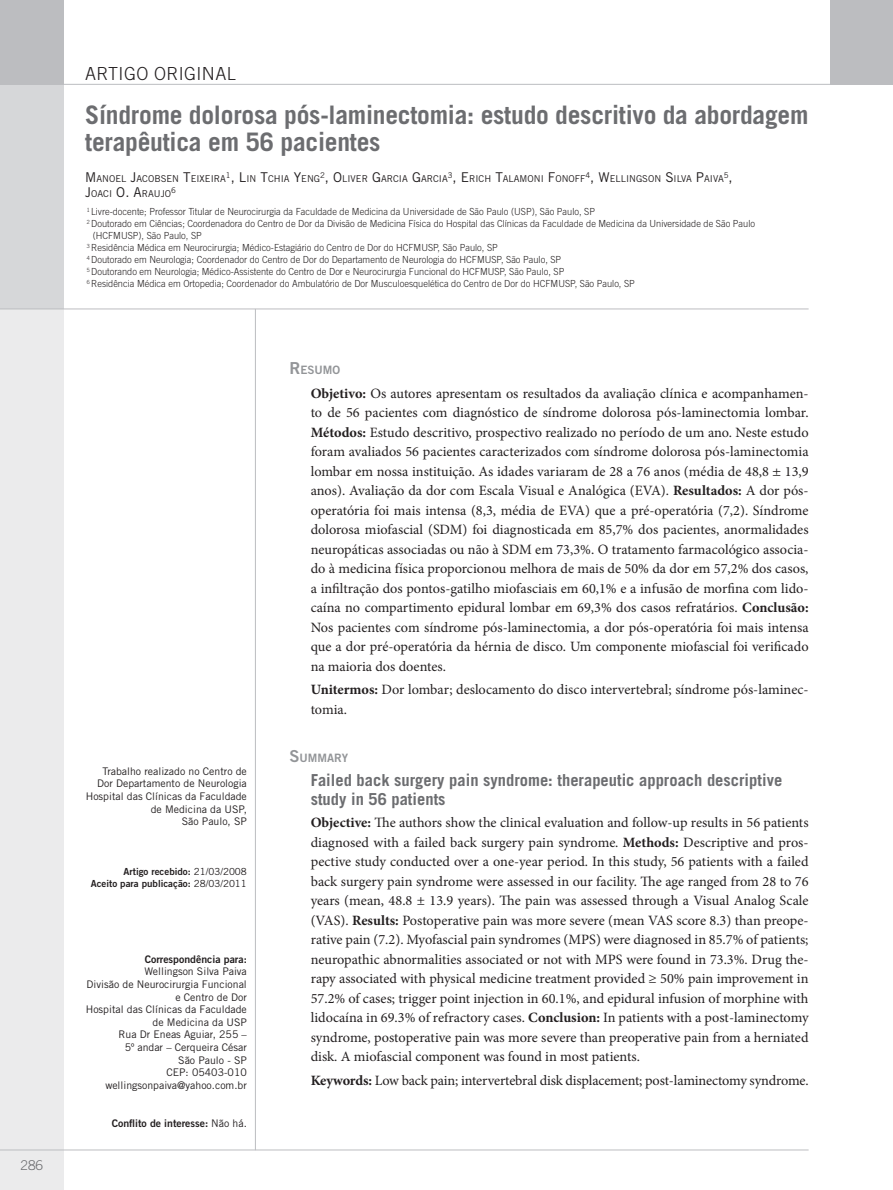
<style>
.page{position:relative;width:893px;height:1190px;background:#fff}
.page>*{position:absolute;margin:0;border:0;box-sizing:border-box;transform-origin:0 0}
.t1{font:700 25.5px/27px "Trade Gothic LT Std";letter-spacing:-.01em;color:#6c6d70}
.t2{font:300 18px "Trade Gothic LT Std";letter-spacing:.02em;color:#231f20}
.t3{font:700 16.5px/19.5px "Trade Gothic LT Std";color:#6c6d70}
.t4{font:14.25px/19.5px "Minion Pro";letter-spacing:-.005em;color:#231f20;text-align:justify}
.t5{font:300 13.5px "Trade Gothic LT Std";color:#6c6d70}
.t6{font:11.55px "Trade Gothic LT Std Bd 2";color:#939598}
.t7{font:10.5px/12.6px "Trade Gothic LT Std";color:#231f20;text-align:right}
.t8{font:10.5px "Trade Gothic LT Std Bd 2";color:#231f20}
.t9{font:300 9.75px "Trade Gothic LT Std";color:#231f20;scale:.95 1}
.t10{font:9.75px/12px "Trade Gothic LT Std Bd 2";color:#231f20;text-align:right}
.t11{font:9.45px "Trade Gothic LT Std";color:#231f20}
.t12{font:7.8px "Trade Gothic LT Std";color:#231f20}
.s1{font-size:13.5px}
.s2{font-family:"Trade Gothic LT Std"}
.s3{font-size:16.5px}
.s4{font-weight:700}
.s5{font-family:"Trade Gothic LT Std";font-weight:300}
</style>
<div class="page">
<hr style="left:0;top:84px;width:892px;height:1px;background:#bcbdc0">
<div style="left:0;top:0;width:64px;height:84px;background:#bcbdc0"></div>
<div style="left:829px;top:0;width:63px;height:84px;background:#bcbdc0"></div>
<hr style="left:0;top:1149px;width:808px;height:1px;background:#bcbdc0">
<div style="left:0;top:309px;width:64px;height:880px;background:#ebebec"></div>
<div style="left:0;top:84px;width:64px;height:225px;background:#d6d7d9"></div>
<hr style="left:0;top:309px;width:808px;height:1px;background:#bcbdc0">
<hr style="left:255px;top:309px;width:1px;height:841px;background:#bcbdc0">
<p class="t5" style="left:20px;top:1157px;width:24px">286</p>
<p class="t2" style="left:85px;top:63px;width:152px">ARTIGO ORIGINAL</p>
<h1 class="t1" style="left:85px;top:101px;width:724px">Síndrome dolorosa pós-laminectomia: estudo descritivo da abordagem terapêutica em 56 pacientes</h1>
<p class="t11" style="left:85px;top:173px;width:495px"><span class="s1">M</span>ANOEL <span class="s1">J</span>ACOBSEN <span class="s1">T</span>EIXEIRA<sup>1</sup><span class="s1">, L</span>IN <span class="s1">T</span>CHIA <span class="s1">Y</span>ENG<sup>2</sup><span class="s1">, O</span>LIVER <span class="s1">G</span>ARCIA <span class="s1">G</span>ARCIA<sup>3</sup><span class="s1">, E</span>RICH <span class="s1">T</span>ALAMONI <span class="s1">F</span>ONOFF</p>
<p class="t11" style="left:585px;top:173px;width:140px"><sup>4</sup><span class="s1">, W</span>ELLINGSON <span class="s1">S</span> ILVA <span class="s1">P</span>AIVA</p>
<p class="t12" style="left:723px;top:170px;width:10px">5<span class="s1">,</span></p>
<p class="t11" style="left:85px;top:188px;width:87px"><span class="s1">J</span>OACI <span class="s1">O. A</span>RAUJO</p>
<p class="t12" style="left:171px;top:185px;width:6px">6</p>
<p class="t9" style="left:87px;top:206px;width:536px"><sup>1</sup> Livre-docente; Professor Titular de Neurocirurgia da Faculdade de Medicina da Universidade de São Paulo (USP), São Paulo, SP</p>
<p class="t9" style="left:87px;top:218px;width:705px"><sup>2</sup> Doutorado em Ciências; Coordenadora do Centro de Dor da Divisão de Medicina Física do Hospital das Clínicas da Faculdade de Medicina da Universidade de São Paulo</p>
<p class="t9" style="left:93px;top:230px;width:116px">(HCFMUSP), São Paulo, SP</p>
<p class="t9" style="left:87px;top:242px;width:434px"><sup>3</sup> Residência Médica em Neurocirurgia; Médico-Estagiário do Centro de Dor do HCFMUSP, São Paulo, SP</p>
<p class="t9" style="left:87px;top:254px;width:501px"><sup>4</sup> Doutorado em Neurologia; Coordenador do Centro de Dor do Departamento de Neurologia do HCFMUSP, São Paulo, SP</p>
<p class="t9" style="left:87px;top:266px;width:504px"><sup>5</sup> Doutorando em Neurologia; Médico-Assistente do Centro de Dor e Neurocirurgia Funcional do HCFMUSP, São Paulo, SP</p>
<p class="t9" style="left:87px;top:278px;width:578px"><sup>6</sup> Residência Médica em Ortopedia; Coordenador do Ambulatório de Dor Musculoesquelética do Centro de Dor do HCFMUSP, São Paulo, SP</p>
<p class="t7" style="left:86px;top:764px;width:163px">Trabalho realizado no Centro de<br>Dor Departamento de Neurologia<br>Hospital das Clínicas da Faculdade de Medicina da USP,<br>São Paulo, SP</p>
<p class="t10" style="left:91px;top:865px;width:157px">Artigo recebido: <span class="s2">21/03/2008<br></span>Aceito para publicação: <span class="s2">28/03/2011</span></p>
<p class="t8" style="left:145px;top:952px;width:104px">Correspondência para:</p>
<p class="t7" style="left:86px;top:965px;width:163px">Wellingson Silva Paiva<br>Divisão de Neurocirurgia Funcional e Centro de Dor<br>Hospital das Clínicas da Faculdade de Medicina da USP<br>Rua Dr Eneas Aguiar, 255 –<br>5º andar – Cerqueira César<br>São Paulo - SP<br>CEP: 05403-010 wellingsonpaiva@yahoo.com.br</p>
<p class="t8" style="left:112px;top:1116px;width:137px">Conflito de interesse: <span class="s2">Não há.</span></p>
<p class="t6" style="left:289px;top:362px;width:52px"><span class="s3">R</span>ESUMO</p>
<p class="t4" style="left:310px;top:383px;width:499px"><span class="s4">Objetivo:</span> Os autores apresentam os resultados da avaliação clínica e acompanhamen&shy;to de 56 pacientes com diagnóstico de síndrome dolorosa pós-laminectomia lombar.<br><span class="s4">Métodos:</span> Estudo descritivo, prospectivo realizado no período de um ano. Neste estudo foram avaliados 56 pacientes caracterizados com síndrome dolorosa pós-laminectomia lombar em nossa instituição. As idades variaram de 28 a 76 anos (média de 48,8 <span class="s5">±</span> 13,9 anos). Avaliação da dor com Escala Visual e Analógica (EVA). <span class="s4">Resultados:</span> A dor pós&shy;operatória foi mais intensa (8,3, média de EVA) que a pré-operatória (7,2). Síndrome dolorosa miofascial (SDM) foi diagnosticada em 85,7% dos pacientes, anormalidades neuropáticas associadas ou não à SDM em 73,3%. O tratamento farmacológico associa&shy;do à medicina física proporcionou melhora de mais de 50% da dor em 57,2% dos casos, a infiltração dos pontos-gatilho miofasciais em 60,1% e a infusão de morfina com lido&shy;caína no compartimento epidural lombar em 69,3% dos casos refratários. <span class="s4">Conclusão:<br></span>Nos pacientes com síndrome pós-laminectomia, a dor pós-operatória foi mais intensa que a dor pré-operatória da hérnia de disco. Um componente miofascial foi verificado na maioria dos doentes.</p>
<p class="t4" style="left:310px;top:680px;width:499px"><span class="s4">Unitermos:</span> Dor lombar; deslocamento do disco intervertebral; síndrome pós-laminec&shy;tomia.</p>
<p class="t6" style="left:289px;top:750px;width:60px"><span class="s3">S</span>UMMARY</p>
<p class="t3" style="left:310px;top:770px;width:473px">Failed back surgery pain syndrome: therapeutic approach descriptive study in 56 patients</p>
<p class="t4" style="left:310px;top:812px;width:499px"><span class="s4">Objective:</span> The authors show the clinical evaluation and follow-up results in 56 patients diagnosed with a failed back surgery pain syndrome. <span class="s4">Methods:</span> Descriptive and pros&shy;pective study conducted over a one-year period. In this study, 56 patients with a failed back surgery pain syndrome were assessed in our facility. The age ranged from 28 to 76 years (mean, 48.8 ± 13.9 years). The pain was assessed through a Visual Analog Scale (VAS). <span class="s4">Results:</span> Postoperative pain was more severe (mean VAS score 8.3) than preope&shy;rative pain (7.2). Myofascial pain syndromes (MPS) were diagnosed in 85.7% of patients; neuropathic abnormalities associated or not with MPS were found in 73.3%. Drug the&shy;rapy associated with physical medicine treatment provided ≥ 50% pain improvement in 57.2% of cases; trigger point injection in 60.1%, and epidural infusion of morphine with lidocaína in 69.3% of refractory cases. <span class="s4">Conclusion:</span> In patients with a post-laminectomy syndrome, postoperative pain was more severe than preoperative pain from a herniated disk. A miofascial component was found in most patients.</p>
<p class="t4" style="left:310px;top:1070px;width:499px"><span class="s4">Keywords:</span> Low back pain; intervertebral disk displacement; post-laminectomy syndrome.</p>
</div>
